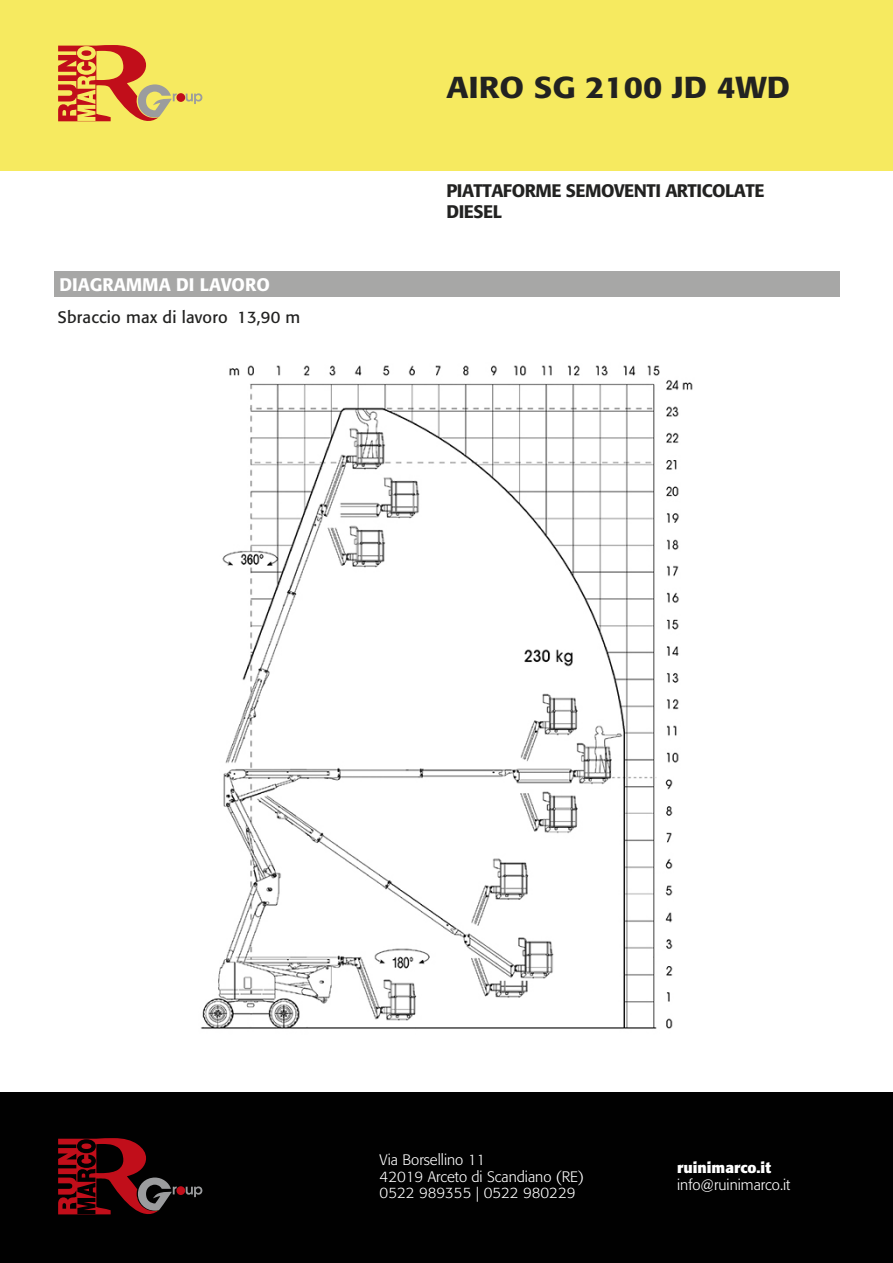
<style>
.page{position:relative;width:893px;height:1263px;background:#fff}
.page>*{position:absolute;margin:0;border:0;box-sizing:border-box;transform-origin:0 0}
.t1{font:500 30px "Formata";color:#222221;scale:1.1 1}
.t2{font:500 18px/21.6px "Formata";letter-spacing:-.025em;color:#222221}
.t3{font:500 18px "Formata";color:#fff}
.t4{font:16.5px "Formata";letter-spacing:.01em;color:#222221}
.t5{font:300 15px/16.5px "Formata";color:#fff}
.t6{font:700 15px "Formata";color:#fff}
</style>
<div class="page">
<div style="left:54px;top:271px;width:785px;height:26px;background:#a7a7a6"></div>
<div style="left:0;top:0;width:893px;height:170px;background:#f6ea60"></div>
<div style="left:0;top:1093px;width:893px;height:170px;background:#010101"></div>
<svg style="left:186px;top:93px;width:16px;height:11px"></svg>
<div style="left:176px;top:93px;width:9px;height:9px;background:#c10e1a;border-radius:50%"></div>
<svg style="left:58px;top:45px;width:119px;height:77px"></svg>
<svg style="left:186px;top:1186px;width:16px;height:11px"></svg>
<div style="left:176px;top:1186px;width:9px;height:9px;background:#c10e1a;border-radius:50%"></div>
<svg style="left:58px;top:1138px;width:119px;height:77px"></svg>
<img style="left:201px;top:365px;width:492px;height:664px">
<p class="t3" style="left:59px;top:274px;width:212px">DIAGRAMMA DI LAVORO</p>
<p class="t4" style="left:58px;top:307px;width:244px">Sbraccio max di lavoro 13,90 m</p>
<h1 class="t1" style="left:446px;top:68px;width:314px">AIRO SG 2100 JD 4WD</h1>
<p class="t2" style="left:446px;top:179px;width:319px">PIATTAFORME SEMOVENTI ARTICOLATE<br>DIESEL</p>
<p class="t5" style="left:380px;top:1152px;width:206px">Via Borsellino 11<br>42019 Arceto di Scandiano (RE)<br>0522 989355 | 0522 980229</p>
<p class="t6" style="left:677px;top:1158px;width:95px">ruinimarco.it</p>
<p class="t5" style="left:677px;top:1176px;width:115px">info@ruinimarco.it</p>
</div>
